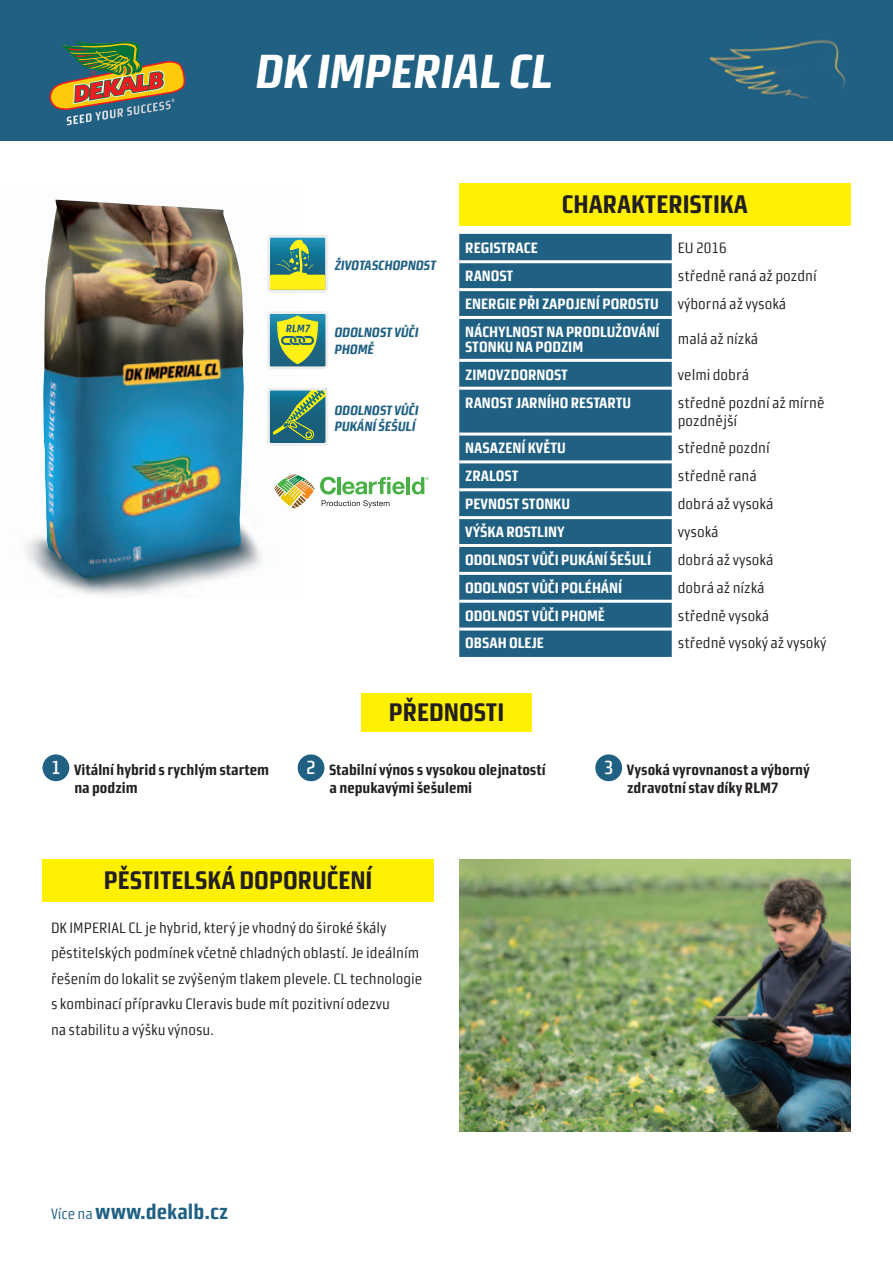
<style>
.page{position:relative;width:893px;height:1263px;background:#fff}
.page>*{position:absolute;margin:0;border:0;box-sizing:border-box;transform-origin:0 0}
.t1{font:italic 700 48px "Morgan Sans Cond";color:#fff}
.t2{font:700 25.5px "Morgan Sans Cond";color:#231f20}
.t3{font:700 21px "Morgan Sans Cond";color:#1f6083}
.t4{font:15px/25.5px "Morgan Sans Cond";color:#231f20}
.t5{font:700 15px/15px "Morgan Sans Cond";color:#fff}
.t6{font:700 15px/18px "Morgan Sans Cond";color:#231f20}
.t7{font:italic 700 13.5px/16.2px "Morgan Sans Cond";color:#1f6083}
.s1{font-weight:500;font-size:18.9px;color:#fff}
.s2{font-weight:400;font-size:15px}
</style>
<div class="page">
<div style="left:0;top:0;width:893px;height:140px;background:#1f6083"></div>
<svg style="left:50px;top:41px;width:135px;height:83px"></svg>
<img style="left:709px;top:39px;width:137px;height:63px">
<div style="left:361px;top:693px;width:170px;height:38px;background:#fff101"></div>
<div style="left:459px;top:234px;width:213px;height:423px;background:#1f6083"></div>
<hr style="left:459px;top:260px;width:391px;height:3px;background:#fff">
<hr style="left:459px;top:316px;width:391px;height:3px;background:#fff">
<hr style="left:459px;top:359px;width:391px;height:3px;background:#fff">
<hr style="left:459px;top:432px;width:391px;height:3px;background:#fff">
<hr style="left:459px;top:460px;width:391px;height:3px;background:#fff">
<hr style="left:459px;top:488px;width:391px;height:3px;background:#fff">
<hr style="left:459px;top:544px;width:391px;height:3px;background:#fff">
<hr style="left:459px;top:572px;width:391px;height:3px;background:#fff">
<hr style="left:459px;top:600px;width:391px;height:3px;background:#fff">
<hr style="left:459px;top:627px;width:391px;height:3px;background:#fff">
<hr style="left:459px;top:288px;width:391px;height:3px;background:#fff">
<hr style="left:459px;top:387px;width:391px;height:3px;background:#fff">
<hr style="left:459px;top:516px;width:391px;height:3px;background:#fff">
<div style="left:43px;top:754px;width:26px;height:27px;background:#1f6083;border-radius:50%"></div>
<div style="left:298px;top:754px;width:26px;height:27px;background:#1f6083;border-radius:50%"></div>
<div style="left:595px;top:754px;width:27px;height:27px;background:#1f6083;border-radius:50%"></div>
<img style="left:26px;top:199px;width:236px;height:398px">
<img style="left:43px;top:200px;width:201px;height:378px">
<div style="left:459px;top:183px;width:391px;height:42px;background:#fff101"></div>
<hr style="left:406px;top:477px;width:4px;height:17px;background:#49b045">
<svg style="left:412px;top:477px;width:17px;height:17px"></svg>
<svg style="left:274px;top:474px;width:131px;height:35px"></svg>
<svg style="left:267px;top:235px;width:61px;height:58px;background:#88b37e"></svg>
<div style="left:43px;top:859px;width:391px;height:42px;background:#fff101"></div>
<img style="left:459px;top:859px;width:391px;height:272px">
<svg style="left:267px;top:311px;width:61px;height:58px;background:#8cb077"></svg>
<svg style="left:267px;top:388px;width:61px;height:58px;background:#5a8f85"></svg>
<h1 class="t1" style="left:255px;top:53px;width:299px">DK IMPERIAL CL</h1>
<h2 class="t2" style="left:562px;top:194px;width:187px">CHARAKTERISTIKA</h2>
<p class="t7" style="left:334px;top:258px;width:103px">ŽIVOTASCHOPNOST</p>
<p class="t7" style="left:334px;top:326px;width:85px">ODOLNOST VŮČI<br>PHOMĚ</p>
<p class="t7" style="left:334px;top:403px;width:85px">ODOLNOST VŮČI<br>PUKÁNÍ ŠEŠULÍ</p>
<p class="t5" style="left:465px;top:242px;width:74px">REGISTRACE</p>
<p class="t4" style="left:678px;top:237px;width:51px">EU 2016</p>
<p class="t5" style="left:465px;top:270px;width:50px">RANOST</p>
<p class="t4" style="left:678px;top:264px;width:140px">středně raná až pozdní</p>
<p class="t5" style="left:465px;top:298px;width:195px">ENERGIE PŘI ZAPOJENÍ POROSTU</p>
<p class="t4" style="left:678px;top:292px;width:110px">výborná až vysoká</p>
<p class="t5" style="left:465px;top:325px;width:196px">NÁCHYLNOST NA PRODLUŽOVÁNÍ<br>STONKU NA PODZIM</p>
<p class="t4" style="left:678px;top:328px;width:82px">malá až nízká</p>
<p class="t5" style="left:465px;top:368px;width:104px">ZIMOVZDORNOST</p>
<p class="t4" style="left:678px;top:363px;width:73px">velmi dobrá</p>
<p class="t5" style="left:465px;top:396px;width:167px">RANOST JARNÍHO RESTARTU</p>
<p class="t4" style="left:678px;top:395px;width:148px;line-height:18px">středně pozdní až mírně pozdnější</p>
<p class="t5" style="left:465px;top:442px;width:102px">NASAZENÍ KVĚTU</p>
<p class="t4" style="left:678px;top:437px;width:93px">středně pozdní</p>
<p class="t5" style="left:465px;top:470px;width:55px">ZRALOST</p>
<p class="t4" style="left:678px;top:465px;width:80px">středně raná</p>
<p class="t5" style="left:465px;top:498px;width:106px">PEVNOST STONKU</p>
<p class="t4" style="left:678px;top:492px;width:97px">dobrá až vysoká</p>
<p class="t5" style="left:465px;top:526px;width:101px">VÝŠKA ROSTLINY</p>
<p class="t4" style="left:678px;top:520px;width:42px">vysoká</p>
<p class="t5" style="left:465px;top:553px;width:187px">ODOLNOST VŮČI PUKÁNÍ ŠEŠULÍ</p>
<p class="t4" style="left:678px;top:548px;width:97px">dobrá až vysoká</p>
<p class="t5" style="left:465px;top:581px;width:158px">ODOLNOST VŮČI POLÉHÁNÍ</p>
<p class="t4" style="left:678px;top:576px;width:88px">dobrá až nízká</p>
<p class="t5" style="left:465px;top:609px;width:141px">ODOLNOST VŮČI PHOMĚ</p>
<p class="t4" style="left:678px;top:604px;width:93px">středně vysoká</p>
<p class="t5" style="left:465px;top:637px;width:80px">OBSAH OLEJE</p>
<p class="t4" style="left:678px;top:632px;width:150px">středně vysoký až vysoký</p>
<h2 class="t2" style="left:389px;top:702px;width:117px">PŘEDNOSTI</h2>
<p class="t6" style="left:74px;top:762px;width:196px;text-indent:-23px"><span class="s1">1</span> Vitální hybrid s rychlým startem na podzim</p>
<p class="t6" style="left:330px;top:762px;width:218px;text-indent:-23px"><span class="s1">2</span> Stabilní výnos s vysokou olejnatostí a nepukavými šešulemi</p>
<p class="t6" style="left:604px;top:762px;width:207px;text-align:center"><span class="s1">3</span> Vysoká vyrovnanost a výborný zdravotní stav díky RLM7</p>
<h2 class="t2" style="left:104px;top:870px;width:270px">PĚSTITELSKÁ DOPORUČENÍ</h2>
<p class="t4" style="left:51px;top:916px;width:373px">DK IMPERIAL CL je hybrid, který je vhodný do široké škály pěstitelských podmínek včetně chladných oblastí. Je ideálním řešením do lokalit se zvýšeným tlakem plevele. CL technologie s kombinací přípravku Cleravis bude mít pozitivní odezvu<br>na stabilitu a výšku výnosu.</p>
<h3 class="t3" style="left:51px;top:1203px;width:179px"><span class="s2">Více na</span> www.dekalb.cz</h3>
</div>
